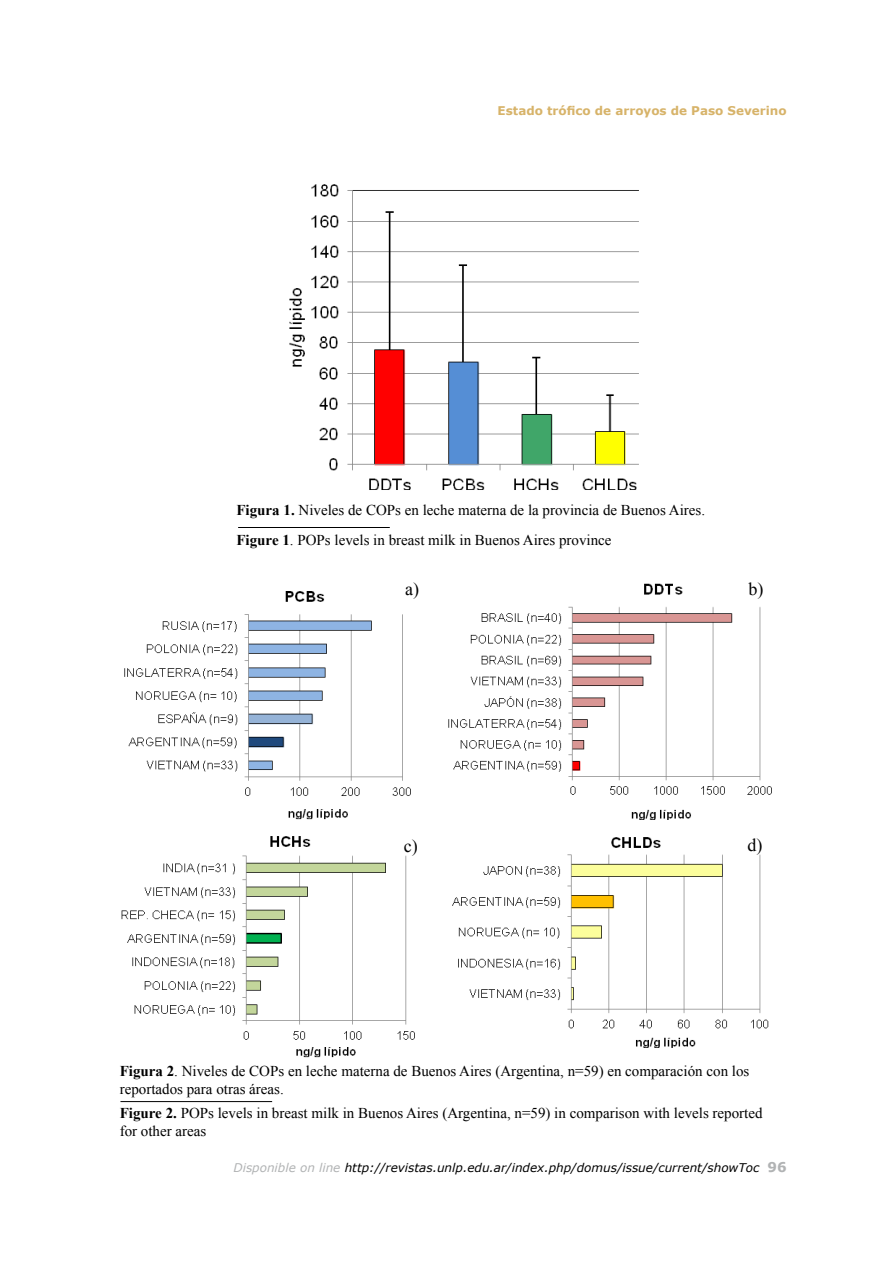
<style>
.page{position:relative;width:893px;height:1263px;background:#fff}
.page>*{position:absolute;margin:0;border:0;box-sizing:border-box;transform-origin:0 0}
.t1{font:18px "Times New Roman";color:#000}
.t2{font:15px/18px "Times New Roman";color:#000}
.t3{font:italic 12px "Verdana";color:#000}
.t4{font:700 12px "Verdana";color:#d7b369}
.s1{font-weight:700}
.s2{color:#b1b3b4}
.s3{font-weight:700;font-style:normal;font-size:13.5px;color:#b1b3b4}
</style>
<div class="page">
<hr style="left:238px;top:527px;width:152px;height:1px;background:#000">
<hr style="left:120px;top:1101px;width:152px;height:1px;background:#000">
<img style="left:289px;top:184px;width:350px;height:306px">
<img style="left:124px;top:591px;width:287px;height:229px">
<img style="left:448px;top:583px;width:324px;height:237px">
<img style="left:121px;top:836px;width:294px;height:222px">
<img style="left:452px;top:837px;width:317px;height:211px">
<p class="t4" style="left:498px;top:103px;width:291px">Estado trófico de arroyos de Paso Severino</p>
<p class="t2" style="left:236px;top:495px;width:470px;line-height:30px"><span class="s1">Figura 1.</span> Niveles de COPs en leche materna de la provincia de Buenos Aires.<br><span class="s1">Figure 1</span>. POPs levels in breast milk in Buenos Aires province</p>
<p class="t1" style="left:405px;top:577px;width:15px">a)</p>
<p class="t1" style="left:748px;top:577px;width:16px">b)</p>
<p class="t1" style="left:404px;top:833px;width:15px">c)</p>
<p class="t1" style="left:747px;top:833px;width:16px">d)</p>
<p class="t2" style="left:120px;top:1061px;width:631px"><span class="s1">Figura 2</span>. Niveles de COPs en leche materna de Buenos Aires (Argentina, n=59) en comparación con los reportados para otras áreas.</p>
<p class="t2" style="left:120px;top:1103px;width:644px"><span class="s1">Figure 2.</span> POPs levels in breast milk in Buenos Aires (Argentina, n=59) in comparison with levels reported for other areas</p>
<p class="t3" style="left:234px;top:1160px;width:555px"><span class="s2">Disponible on line</span> http://revistas.unlp.edu.ar/index.php/domus/issue/current/showToc <span class="s3">96</span></p>
</div>
